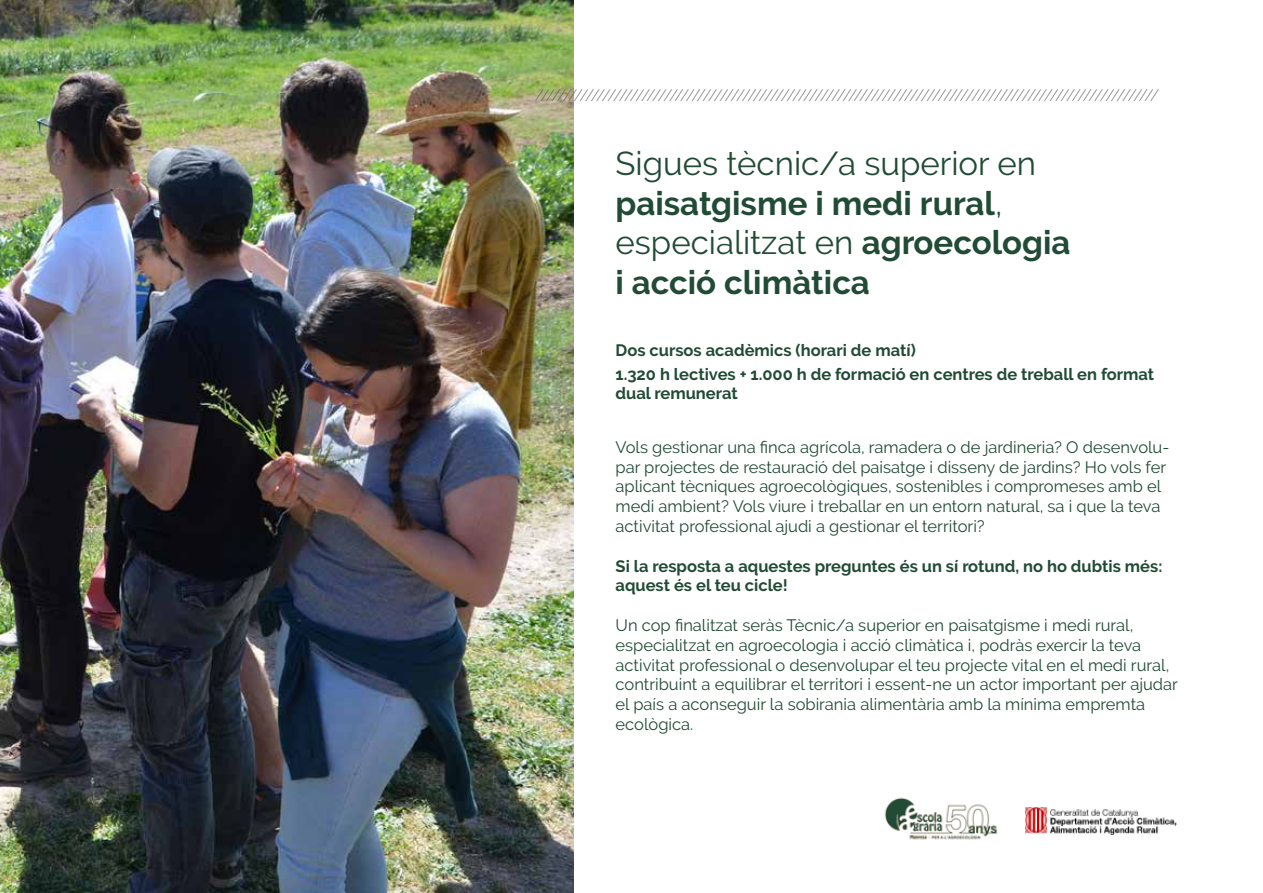
<style>
.page{position:relative;width:1263px;height:893px;background:#fff}
.page>*{position:absolute;margin:0;border:0;box-sizing:border-box;transform-origin:0 0}
.t1{font:700 33px/39.6px "Raleway";color:#214b35}
.t2{font:16.5px/19.8px "Raleway";color:#214b35}
.t3{font:700 16.5px/24px "Raleway";color:#214b35}
.t4{font:200 16.5px "Raleway";color:#575756}
.s1{font-weight:400}
</style>
<div class="page">
<img style="left:1025px;top:808px;width:152px;height:27px">
<img style="left:884px;top:797px;width:114px;height:43px">
<img style="left:0;top:0;width:573px;height:893px">
<p class="t4" style="left:535px;top:85px;width:626px">///////////////////////////////////////////////////////////////////////////////////////////////////////////////</p>
<h1 class="t1" style="left:615px;top:144px;width:456px"><span class="s1">Sigues tècnic/a superior en </span>paisatgisme i medi rural<span class="s1">, especialitzat en</span> agroecologia i acció climàtica</h1>
<p class="t3" style="left:615px;top:338px;width:540px">Dos cursos acadèmics (horari de matí)<br>1.320 h lectives + 1.000 h de formació en centres de treball en format</p>
<p class="t3" style="left:615px;top:382px;width:124px">dual remunerat</p>
<p class="t2" style="left:615px;top:437px;width:555px">Vols gestionar una finca agrícola, ramadera o de jardineria? O desenvolu&shy;par projectes de restauració del paisatge i disseny de jardins? Ho vols fer aplicant tècniques agroecològiques, sostenibles i compromeses amb el medi ambient? Vols viure i treballar en un entorn natural, sa i que la teva activitat professional ajudi a gestionar el territori?</p>
<p class="t3" style="left:615px;top:556px;width:548px;line-height:19.8px">Si la resposta a aquestes preguntes és un sí rotund, no ho dubtis més: aquest és el teu cicle!</p>
<p class="t2" style="left:615px;top:615px;width:564px">Un cop finalitzat seràs Tècnic/a superior en paisatgisme i medi rural, especialitzat en agroecologia i acció climàtica i, podràs exercir la teva activitat professional o desenvolupar el teu projecte vital en el medi rural, contribuint a equilibrar el territori i essent-ne un actor important per ajudar el país a aconseguir la sobirania alimentària amb la mínima empremta ecològica.</p>
</div>
